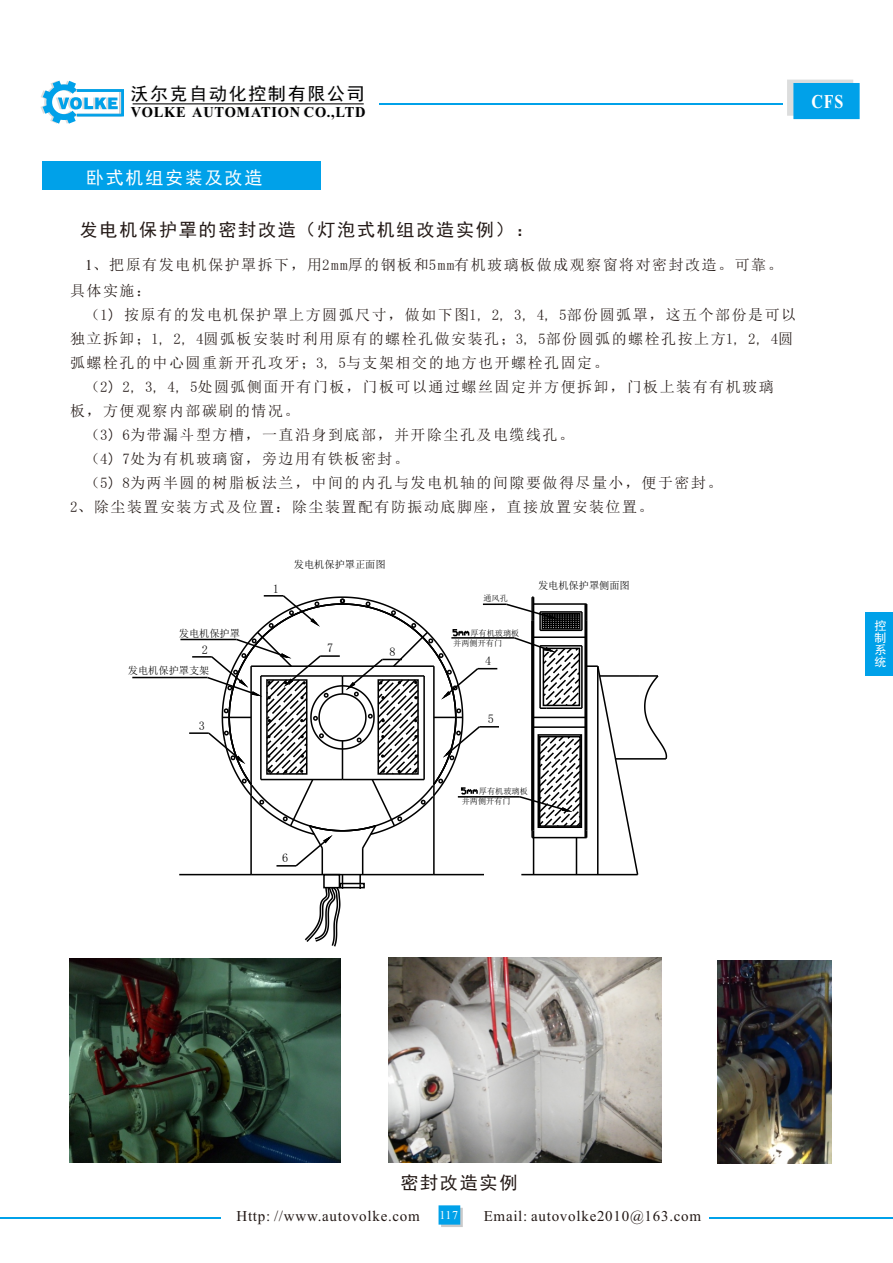
<style>
.page{position:relative;width:893px;height:1263px;background:#fff}
.page>*{position:absolute;margin:0;border:0;box-sizing:border-box;transform-origin:0 0}
.t1{font:700 19.5px "Times New Roman";color:#fff;scale:.82 1}
.t2{font:18px "Sim Hei";letter-spacing:.1em;color:#231916}
.t3{font:18px "Sim Hei";letter-spacing:.1em;color:#fff}
.t4{font:17.85px "Sim Hei";letter-spacing:.1em;color:#000}
.t5{font:15px/25.8px "Sim Sun";letter-spacing:.1em;color:#231916}
.t6{font:15px "Times New Roman";letter-spacing:.05em;color:#231916}
.t7{font:700 15px "Times New Roman";letter-spacing:.05em;color:#000;scale:.96 1}
.t8{font:12.3px "Sim Sun";color:#000}
.t9{font:12px/12px "Sim Hei";color:#fff;text-align:justify}
.t10{font:12px "Times New Roman";color:#fff}
.t11{font:10.2px "Sim Sun";color:#000}
.t12{font:8.1px/10.5px "Sim Sun";color:#000}
.s1{font-family:"Times New Roman"}
.s2{font-family:"MS Gothic"}
</style>
<div class="page">
<div style="left:42px;top:162px;width:279px;height:28px;background:#00a1e9"></div>
<hr style="left:192px;top:656px;width:20px;height:2px;background:#000">
<hr style="left:189px;top:732px;width:20px;height:2px;background:#000">
<hr style="left:132px;top:677px;width:76px;height:1px;background:#000">
<hr style="left:179px;top:874px;width:72px;height:1px;background:#000">
<hr style="left:180px;top:639px;width:57px;height:1px;background:#000">
<svg style="left:206px;top:595px;width:462px;height:378px"></svg>
<hr style="left:379px;top:103px;width:404px;height:2px;background:#00a1e9">
<svg style="left:41px;top:81px;width:83px;height:43px"></svg>
<hr style="left:133px;top:103px;width:231px;height:1px;background:#000">
<svg style="left:439px;top:1205px;width:24px;height:22px"></svg>
<hr style="left:709px;top:1217px;width:184px;height:1px;background:#00a1e9">
<hr style="left:0;top:1217px;width:221px;height:1px;background:#00a1e9">
<img style="left:389px;top:958px;width:273px;height:205px">
<img style="left:69px;top:958px;width:272px;height:204px">
<img style="left:717px;top:960px;width:114px;height:203px">
<svg style="left:787px;top:80px;width:73px;height:39px;background:#24abe7"></svg>
<div style="left:865px;top:612px;width:28px;height:63px;background:#00a1e9"></div>
<p class="t4" style="left:130px;top:85px;width:236px">沃尔克自动化控制有限公司</p>
<p class="t7" style="left:131px;top:107px;width:246px">VOLKE AUTOMATION CO.,LTD</p>
<h1 class="t1" style="left:811px;top:94px;width:40px">CFS</h1>
<p class="t3" style="left:86px;top:168px;width:178px">卧式机组安装及改造</p>
<p class="t2" style="left:80px;top:221px;width:455px">发电机保护罩的密封改造（灯泡式机组改造实例）：</p>
<p class="t5" style="left:70px;top:252px;width:714px;text-indent:15px"><span class="s1">1</span>、把原有发电机保护罩拆下，用2mm厚的钢板和5mm有机玻璃板做成观察窗将对密封改造。可靠。具体实施：</p>
<p class="t5" style="left:85px;top:301px;width:712px">（1<span class="s2">）</span>按原有的发电机保护罩上方圆弧尺寸，做如下图1<span class="s2">，</span>2<span class="s2">，</span>3<span class="s2">，</span>4<span class="s2">，</span>5部份圆弧罩，这五个部份是可以</p>
<p class="t5" style="left:70px;top:325px;width:724px">独立拆卸；1<span class="s2">，</span>2<span class="s2">，</span>4圆弧板安装时利用原有的螺栓孔做安装孔；3<span class="s2">，</span>5部份圆弧的螺栓孔按上方1<span class="s2">，</span>2<span class="s2">，</span>4圆</p>
<p class="t5" style="left:70px;top:349px;width:540px">弧螺栓孔的中心圆重新开孔攻牙；3<span class="s2">，</span>5与支架相交的地方也开螺栓孔固定。</p>
<p class="t5" style="left:85px;top:373px;width:690px">（2<span class="s2">）</span>2<span class="s2">，</span>3<span class="s2">，</span>4<span class="s2">，</span>5处圆弧侧面开有门板，门板可以通过螺丝固定并方便拆卸，门板上装有有机玻璃</p>
<p class="t5" style="left:70px;top:397px;width:231px">板，方便观察内部碳刷的情况。</p>
<p class="t5" style="left:85px;top:421px;width:490px">（3<span class="s2">）</span>6为带漏斗型方槽，一直沿身到底部，并开除尘孔及电缆线孔。</p>
<p class="t5" style="left:85px;top:445px;width:325px">（4<span class="s2">）</span>7处为有机玻璃窗，旁边用有铁板密封。</p>
<p class="t5" style="left:85px;top:469px;width:639px">（5<span class="s2">）</span>8为两半圆的树脂板法兰，中间的内孔与发电机轴的间隙要做得尽量小，便于密封。</p>
<p class="t5" style="left:70px;top:493px;width:585px">2、除尘装置安装方式及位置：除尘装置配有防振动底脚座，直接放置安装位置。</p>
<p class="t11" style="left:179px;top:628px;width:63px">发电机保护罩</p>
<p class="t8" style="left:202px;top:643px;width:8px">2</p>
<p class="t11" style="left:128px;top:665px;width:83px">发电机保护罩支架</p>
<p class="t8" style="left:199px;top:720px;width:8px">3</p>
<p class="t8" style="left:273px;top:582px;width:8px">1</p>
<p class="t11" style="left:294px;top:559px;width:93px">发电机保护罩正面图</p>
<p class="t8" style="left:327px;top:642px;width:8px">7</p>
<p class="t8" style="left:389px;top:645px;width:8px">8</p>
<p class="t12" style="left:483px;top:592px;width:26px">通风孔</p>
<p class="t12" style="left:453px;top:627px;width:68px;text-indent:17px">厚有机玻璃板并两侧开有门</p>
<p class="t8" style="left:485px;top:654px;width:8px">4</p>
<p class="t11" style="left:538px;top:580px;width:93px">发电机保护罩侧面图</p>
<p class="t8" style="left:488px;top:712px;width:8px">5</p>
<p class="t8" style="left:282px;top:852px;width:8px">6</p>
<p class="t12" style="left:462px;top:786px;width:68px;text-indent:17px">厚有机玻璃板并两侧开有门</p>
<p class="t9" style="left:874px;top:620px;width:13px">控制系统</p>
<p class="t2" style="left:400px;top:1173px;width:118px">密封改造实例</p>
<p class="t6" style="left:236px;top:1210px;width:185px">Http: //www.autovolke.com</p>
<p class="t6" style="left:484px;top:1210px;width:219px">Email: autovolke2010@163.com</p>
<p class="t10" style="left:439px;top:1211px;width:20px">117</p>
</div>
